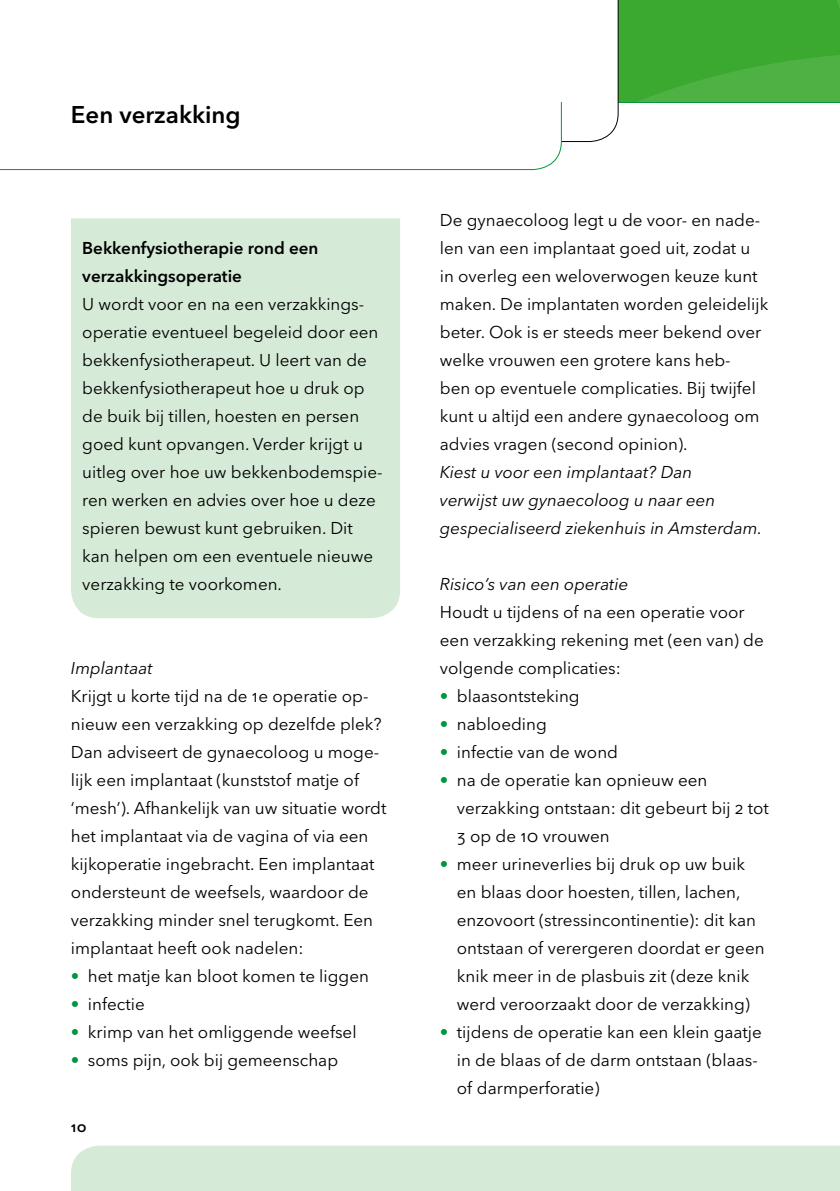
<style>
.page{position:relative;width:840px;height:1191px;background:#fff}
.page>*{position:absolute;margin:0;border:0;box-sizing:border-box;transform-origin:0 0}
.t1{font:600 24px "Avenir Next LT Pro";color:#000}
.t2{font:17px/28px "Avenir Next LT Pro";color:#000}
.t3{font:italic 17px/28px "Avenir Next LT Pro";color:#000}
.t4{font:600 17px/28px "Avenir Next LT Pro";color:#000}
.t5{font:600 14px "Avenir Next LT Pro";color:#000}
.s1{color:#00963f}
</style>
<div class="page">
<svg style="left:0;top:0;width:839px;height:171px"></svg>
<div style="left:71px;top:1145px;width:768px;height:46px;background:#d6ead8"></div>
<div style="left:71px;top:218px;width:329px;height:400px;background:#d6ead8"></div>
<h1 class="t1" style="left:71px;top:99px;width:171px">Een verzakking</h1>
<p class="t4" style="left:82px;top:234px;width:237px">Bekkenfysiotherapie rond een verzakkingsoperatie</p>
<p class="t2" style="left:82px;top:290px;width:302px">U wordt voor en na een verzakkings&shy;operatie eventueel begeleid door een bekkenfysiotherapeut. U leert van de bekkenfysiotherapeut hoe u druk op de buik bij tillen, hoesten en persen goed kunt opvangen. Verder krijgt u uitleg over hoe uw bekkenbodemspie&shy;ren werken en advies over hoe u deze spieren bewust kunt gebruiken. Dit kan helpen om een eventuele nieuwe verzakking te voorkomen.</p>
<p class="t3" style="left:71px;top:654px;width:83px">Implantaat</p>
<p class="t2" style="left:71px;top:682px;width:317px">Krijgt u korte tijd na de 1e operatie op&shy;nieuw een verzakking op dezelfde plek?<br>Dan adviseert de gynaecoloog u moge&shy;lijk een implantaat (kunststof matje of ‘mesh’). Afhankelijk van uw situatie wordt het implantaat via de vagina of via een kijkoperatie ingebracht. Een implantaat ondersteunt de weefsels, waardoor de verzakking minder snel terugkomt. Een implantaat heeft ook nadelen:</p>
<p class="t2" style="left:71px;top:962px;width:299px"><span class="s1">•</span> het matje kan bloot komen te liggen</p>
<p class="t2" style="left:71px;top:990px;width:75px"><span class="s1">•</span> infectie</p>
<p class="t2" style="left:71px;top:1018px;width:287px"><span class="s1">•</span> krimp van het omliggende weefsel</p>
<p class="t2" style="left:71px;top:1046px;width:268px"><span class="s1">•</span> soms pijn, ook bij gemeenschap</p>
<p class="t5" style="left:71px;top:1118px;width:17px">10</p>
<p class="t2" style="left:439px;top:206px;width:330px">De gynaecoloog legt u de voor- en nade&shy;len van een implantaat goed uit, zodat u in overleg een weloverwogen keuze kunt maken. De implantaten worden geleidelijk beter. Ook is er steeds meer bekend over welke vrouwen een grotere kans heb-<br>ben op eventuele complicaties. Bij twijfel kunt u altijd een andere gynaecoloog om advies vragen (second opinion).</p>
<p class="t3" style="left:439px;top:458px;width:323px">Kiest u voor een implantaat? Dan<br>verwijst uw gynaecoloog u naar een gespecialiseerd ziekenhuis in Amsterdam.</p>
<p class="t3" style="left:439px;top:570px;width:190px">Risico’s van een operatie</p>
<p class="t2" style="left:439px;top:598px;width:325px">Houdt u tijdens of na een operatie voor een verzakking rekening met (een van) de volgende complicaties:</p>
<p class="t2" style="left:439px;top:682px;width:141px"><span class="s1">•</span> blaasontsteking</p>
<p class="t2" style="left:439px;top:710px;width:108px"><span class="s1">•</span> nabloeding</p>
<p class="t2" style="left:439px;top:738px;width:180px"><span class="s1">•</span> infectie van de wond</p>
<p class="t2" style="left:456px;top:766px;width:313px;text-indent:-17px"><span class="s1">•</span> na de operatie kan opnieuw een verzakking ontstaan: dit gebeurt bij 2 tot<br>3 op de 10 vrouwen</p>
<p class="t2" style="left:456px;top:850px;width:309px;text-indent:-17px"><span class="s1">•</span> meer urineverlies bij druk op uw buik en blaas door hoesten, tillen, lachen, enzovoort (stressincontinentie): dit kan ontstaan of verergeren doordat er geen knik meer in de plasbuis zit (deze knik werd veroorzaakt door de verzakking)</p>
<p class="t2" style="left:456px;top:1018px;width:306px;text-indent:-17px"><span class="s1">•</span> tijdens de operatie kan een klein gaatje in de blaas of de darm ontstaan (blaas&shy;of darmperforatie)</p>
</div>
